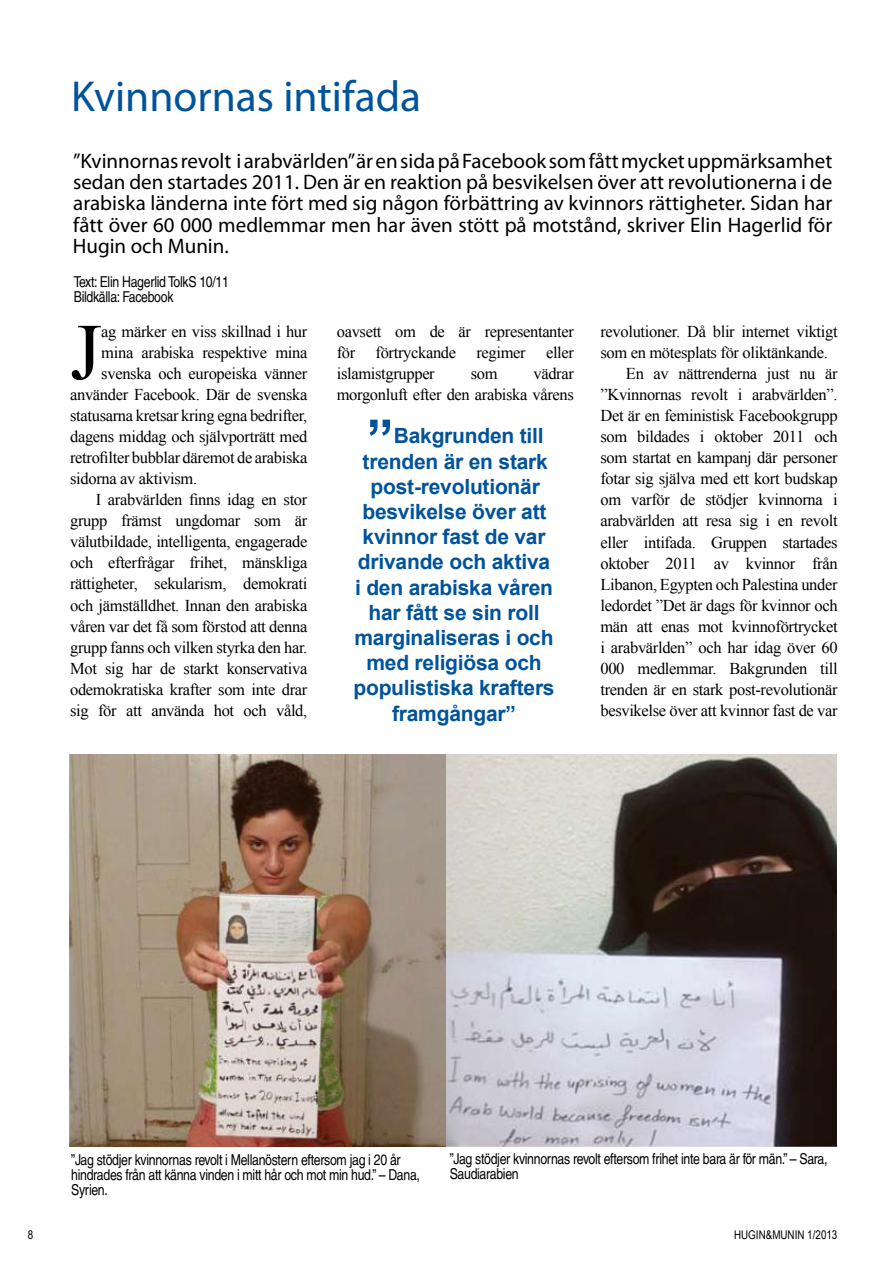
<style>
.page{position:relative;width:893px;height:1263px;background:#fff}
.page>*{position:absolute;margin:0;border:0;box-sizing:border-box;transform-origin:0 0}
.t1{font:80.1px "Times New Roman";color:#000}
.t2{font:700 54px "Arial";color:#00539b}
.t3{font:43.5px "Myriad Pro";color:#00539b}
.t4{font:21px/21px "Myriad Pro";color:#000;text-align:justify}
.t5{font:700 21px "Arial";letter-spacing:-.01em;color:#00539b}
.t6{font:16.5px/21px "Times New Roman";letter-spacing:-.02em;color:#000;text-align:justify}
.t7{font:condensed 15px/15px "Helvetica LT";letter-spacing:-.02em;color:#000}
.t8{font:12px "Arial Narrow";color:#000}
</style>
<div class="page">
<img style="left:69px;top:755px;width:377px;height:392px">
<img style="left:446px;top:755px;width:391px;height:392px">
<h3 class="t3" style="left:71px;top:70px;width:352px">Kvinnornas intifada</h3>
<p class="t4" style="left:73px;top:151px;width:761px">”Kvinnornas revolt i arabvärlden” är en sida på Facebook som fått mycket uppmärksamhet sedan den startades 2011. Den är en reaktion på besvikelsen över att revolutionerna i de arabiska länderna inte fört med sig någon förbättring av kvinnors rättigheter. Sidan har fått över 60 000 medlemmar men har även stött på motstånd, skriver Elin Hagerlid för Hugin och Munin.</p>
<p class="t7" style="left:74px;top:274px;width:157px">Text: Elin Hagerlid TolkS 10/11<br>Bildkälla: Facebook</p>
<h1 class="t1" style="left:70px;top:298px;width:33px">J</h1>
<p class="t6" style="left:101px;top:320px;width:208px">ag märker en viss skillnad i hur</p>
<p class="t6" style="left:101px;top:342px;width:208px">mina arabiska respektive mina</p>
<p class="t6" style="left:101px;top:363px;width:208px">svenska och europeiska vänner</p>
<p class="t6" style="left:70px;top:384px;width:239px">använder Facebook. Där de svenska</p>
<p class="t6" style="left:70px;top:405px;width:239px">statusarna kretsar kring egna bedrifter,</p>
<p class="t6" style="left:70px;top:426px;width:239px">dagens middag och självporträtt med</p>
<p class="t6" style="left:70px;top:447px;width:239px">retrofilter bubblar däremot de arabiska</p>
<p class="t6" style="left:70px;top:468px;width:129px">sidorna av aktivism.</p>
<p class="t6" style="left:96px;top:489px;width:213px">I arabvärlden finns idag en stor</p>
<p class="t6" style="left:70px;top:510px;width:239px">grupp främst ungdomar som är</p>
<p class="t6" style="left:70px;top:531px;width:239px">välutbildade, intelligenta, engagerade</p>
<p class="t6" style="left:70px;top:552px;width:239px">och efterfrågar frihet, mänskliga</p>
<p class="t6" style="left:70px;top:573px;width:239px">rättigheter, sekularism, demokrati</p>
<p class="t6" style="left:70px;top:594px;width:239px">och jämställdhet. Innan den arabiska</p>
<p class="t6" style="left:70px;top:615px;width:239px">våren var det få som förstod att denna</p>
<p class="t6" style="left:70px;top:636px;width:239px">grupp fanns och vilken styrka den har.</p>
<p class="t6" style="left:70px;top:657px;width:239px">Mot sig har de starkt konservativa</p>
<p class="t6" style="left:70px;top:678px;width:239px">odemokratiska krafter som inte drar</p>
<p class="t6" style="left:70px;top:699px;width:239px">sig för att använda hot och våld,</p>
<p class="t6" style="left:337px;top:321px;width:239px">oavsett om de är representanter för förtryckande regimer eller islamistgrupper</p>
<p class="t6" style="left:337px;top:363px;width:239px;text-align:right">vädrar<br>morgonluft efter den arabiska vårens</p>
<p class="t6" style="left:471px;top:363px;width:28px">som</p>
<h2 class="t2" style="left:367px;top:403px;width:28px">”</h2>
<p class="t5" style="left:394px;top:422px;width:151px">Bakgrunden till</p>
<p class="t5" style="left:363px;top:447px;width:187px">trenden är en stark</p>
<p class="t5" style="left:371px;top:472px;width:171px">post-revolutionär</p>
<p class="t5" style="left:362px;top:497px;width:186px">besvikelse över att</p>
<p class="t5" style="left:363px;top:523px;width:184px">kvinnor fast de var</p>
<p class="t5" style="left:358px;top:548px;width:194px">drivande och aktiva</p>
<p class="t5" style="left:355px;top:573px;width:199px">i den arabiska våren</p>
<p class="t5" style="left:368px;top:598px;width:173px">har fått se sin roll</p>
<p class="t5" style="left:354px;top:623px;width:201px">marginaliseras i och</p>
<p class="t5" style="left:366px;top:649px;width:177px">med religiösa och</p>
<p class="t5" style="left:353px;top:674px;width:203px">populistiska krafters</p>
<p class="t5" style="left:392px;top:699px;width:125px">framgångar”</p>
<p class="t6" style="left:600px;top:321px;width:239px">revolutioner. Då blir internet viktigt</p>
<p class="t6" style="left:600px;top:342px;width:229px">som en mötesplats för oliktänkande.</p>
<p class="t6" style="left:626px;top:363px;width:213px">En av nättrenderna just nu är</p>
<p class="t6" style="left:600px;top:384px;width:239px">”Kvinnornas revolt i arabvärlden”.</p>
<p class="t6" style="left:600px;top:405px;width:239px">Det är en feministisk Facebookgrupp</p>
<p class="t6" style="left:600px;top:426px;width:239px">som bildades i oktober 2011 och</p>
<p class="t6" style="left:600px;top:447px;width:239px">som startat en kampanj där personer</p>
<p class="t6" style="left:600px;top:468px;width:239px">fotar sig själva med ett kort budskap</p>
<p class="t6" style="left:600px;top:489px;width:239px">om varför de stödjer kvinnorna i</p>
<p class="t6" style="left:600px;top:510px;width:239px">arabvärlden att resa sig i en revolt</p>
<p class="t6" style="left:600px;top:531px;width:239px">eller intifada. Gruppen startades</p>
<p class="t6" style="left:600px;top:552px;width:239px">oktober 2011 av kvinnor från</p>
<p class="t6" style="left:600px;top:573px;width:239px">Libanon, Egypten och Palestina under</p>
<p class="t6" style="left:600px;top:594px;width:239px">ledordet ”Det är dags för kvinnor och</p>
<p class="t6" style="left:600px;top:615px;width:239px">män att enas mot kvinnoförtrycket</p>
<p class="t6" style="left:600px;top:636px;width:239px">i arabvärlden” och har idag över 60</p>
<p class="t6" style="left:600px;top:657px;width:239px">000 medlemmar. Bakgrunden till</p>
<p class="t6" style="left:600px;top:679px;width:239px">trenden är en stark post-revolutionär</p>
<p class="t6" style="left:600px;top:700px;width:239px">besvikelse över att kvinnor fast de var</p>
<p class="t7" style="left:71px;top:1152px;width:350px">”Jag stödjer kvinnornas revolt i Mellanöstern eftersom jag i 20 år hindrades från att känna vinden i mitt hår och mot min hud.” – Dana,<br>Syrien.</p>
<p class="t7" style="left:450px;top:1151px;width:379px">”Jag stödjer kvinnornas revolt eftersom frihet inte bara är för män.” – Sara,<br>Saudiarabien</p>
<p class="t8" style="left:28px;top:1226px;width:7px">8</p>
<p class="t8" style="left:734px;top:1226px;width:105px">HUGIN&amp;MUNIN 1/2013</p>
</div>
